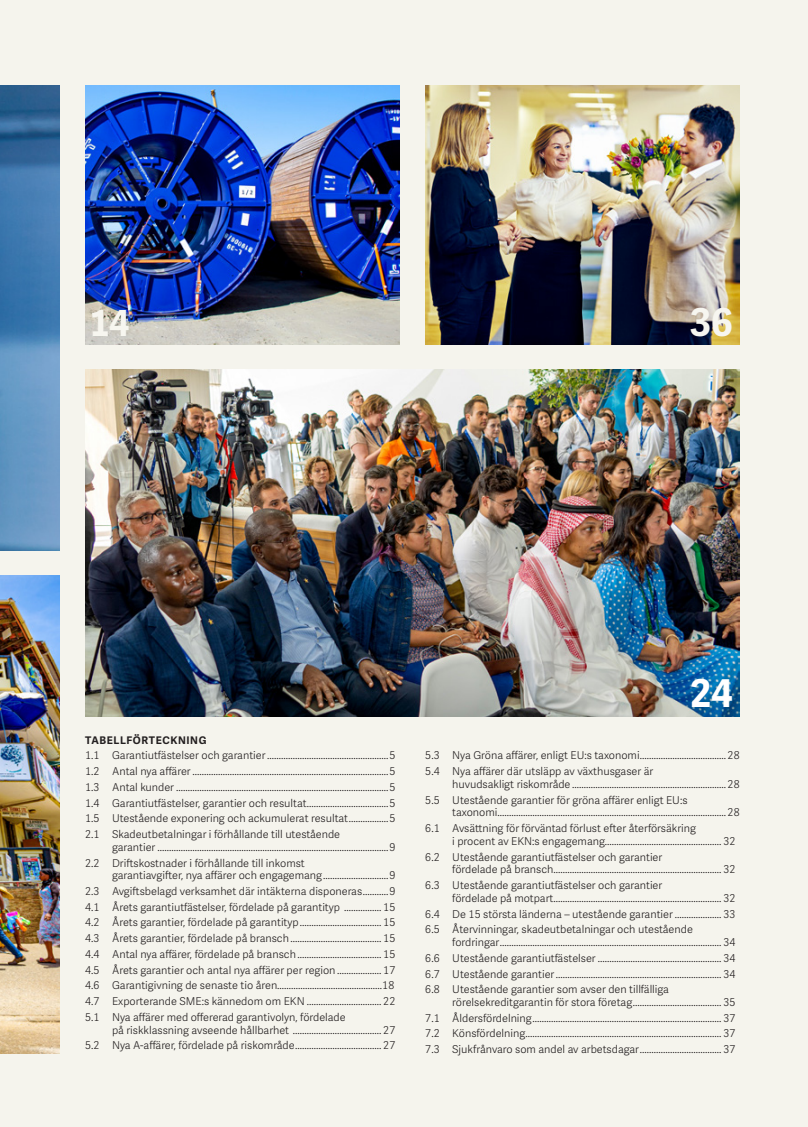
<style>
.page{position:relative;width:808px;height:1127px;background:#f5f4ed}
.page>*{position:absolute;margin:0;border:0;box-sizing:border-box;transform-origin:0 0}
.t1{font:700 38.4px "Adelle Sans";color:#fff}
.t2{font:700 38.4px "Adelle Sans";color:#f7f6f0}
.t3{font:700 36px "Adelle Sans";color:#f7f6f0}
.t4{font:300 10.8px/12.8px "Adelle Sans";color:#231f20}
.t5{font:700 10.5px "Adelle Sans";letter-spacing:.055em;color:#231f20}
</style>
<div class="page">
<img style="left:85px;top:370px;width:655px;height:346px">
<img style="left:0;top:85px;width:60px;height:466px">
<img style="left:85px;top:85px;width:315px;height:259px">
<img style="left:0;top:576px;width:60px;height:477px">
<img style="left:425px;top:85px;width:315px;height:259px">
<h2 class="t3" style="left:90px;top:301px;width:42px">14</h2>
<h1 class="t2" style="left:690px;top:299px;width:45px">36</h1>
<p class="t5" style="left:85px;top:733px;width:123px">TABELLFÖRTECKNING</p>
<p class="t4" style="left:85px;top:749px;width:312px">1.1 Garantiutfästelser och garantier....................................................5</p>
<p class="t4" style="left:85px;top:765px;width:312px">1.2 Antal nya affärer....................................................................................5</p>
<p class="t4" style="left:85px;top:781px;width:312px">1.3 Antal kunder ...........................................................................................5</p>
<p class="t4" style="left:85px;top:797px;width:312px">1.4 Garantiutfästelser, garantier och resultat...................................5</p>
<p class="t4" style="left:85px;top:812px;width:312px">1.5 Utestående exponering och ackumulerat resultat.................5</p>
<p class="t4" style="left:112px;top:828px;width:285px;text-indent:-27px">2.1 Skadeutbetalningar i förhållande till utestående<br>garantier ...................................................................................................9</p>
<p class="t4" style="left:112px;top:857px;width:285px;text-indent:-27px">2.2 Driftskostnader i förhållande till inkomst<br>garantiavgifter, nya affärer och engagemang............................9</p>
<p class="t4" style="left:85px;top:885px;width:312px">2.3 Avgiftsbelagd verksamhet där intäkterna disponeras...........9</p>
<p class="t4" style="left:85px;top:901px;width:312px">4.1 Årets garantiutfästelser, fördelade på garantityp ................ 15</p>
<p class="t4" style="left:85px;top:916px;width:312px">4.2 Årets garantier, fördelade på garantityp................................... 15</p>
<p class="t4" style="left:85px;top:932px;width:312px">4.3 Årets garantier, fördelade på bransch....................................... 15</p>
<p class="t4" style="left:85px;top:948px;width:312px">4.4 Antal nya affärer, fördelade på bransch.................................... 15</p>
<p class="t4" style="left:85px;top:964px;width:312px">4.5 Årets garantier och antal nya affärer per region................... 17</p>
<p class="t4" style="left:85px;top:979px;width:311px">4.6 Garantigivning de senaste tio åren.............................................18</p>
<p class="t4" style="left:85px;top:995px;width:312px">4.7 Exporterande SME:s kännedom om EKN ................................ 22</p>
<p class="t4" style="left:112px;top:1011px;width:285px;text-indent:-27px">5.1 Nya affärer med offererad garantivolyn, fördelade<br>på riskklassning avseende hållbarhet ...................................... 27</p>
<p class="t4" style="left:85px;top:1039px;width:312px">5.2 Nya A-affärer, fördelade på riskområde..................................... 27</p>
<h1 class="t1" style="left:690px;top:670px;width:45px">24</h1>
<p class="t4" style="left:425px;top:749px;width:216px">5.3 Nya Gröna affärer, enligt EU:s taxonomi</p>
<p class="t4" style="left:728px;top:749px;width:14px">28</p>
<p class="t4" style="left:452px;top:765px;width:203px;text-indent:-27px">5.4 Nya affärer där utsläpp av växthusgaser är huvudsakligt riskområde</p>
<p class="t4" style="left:728px;top:778px;width:14px">28</p>
<p class="t4" style="left:452px;top:794px;width:237px;text-indent:-27px">5.5 Utestående garantier för gröna affärer enligt EU:s taxonomi</p>
<p class="t4" style="left:728px;top:806px;width:14px">28</p>
<p class="t4" style="left:452px;top:822px;width:285px;text-indent:-27px">6.1 Avsättning för förväntad förlust efter återförsäkring<br>i procent av EKN:s engagemang.................................................. 32</p>
<p class="t4" style="left:452px;top:851px;width:285px;text-indent:-27px">6.2 Utestående garantiutfästelser och garantier<br>fördelade på bransch........................................................................ 32</p>
<p class="t4" style="left:452px;top:879px;width:285px;text-indent:-27px">6.3 Utestående garantiutfästelser och garantier<br>fördelade på motpart........................................................................ 32</p>
<p class="t4" style="left:425px;top:908px;width:312px">6.4 De 15 största länderna – utestående garantier .................... 33</p>
<p class="t4" style="left:452px;top:923px;width:285px;text-indent:-27px">6.5 Återvinningar, skadeutbetalningar och utestående fordringar............................................................................................... 34</p>
<p class="t4" style="left:425px;top:952px;width:312px">6.6 Utestående garantiutfästelser ..................................................... 34</p>
<p class="t4" style="left:425px;top:967px;width:312px">6.7 Utestående garantier....................................................................... 34</p>
<p class="t4" style="left:452px;top:983px;width:285px;text-indent:-27px">6.8 Utestående garantier som avser den tillfälliga rörelsekreditgarantin för stora företag...................................... 35</p>
<p class="t4" style="left:425px;top:1012px;width:312px">7.1 Åldersfördelning................................................................................. 37</p>
<p class="t4" style="left:425px;top:1027px;width:312px">7.2 Könsfördelning.................................................................................... 37</p>
<p class="t4" style="left:425px;top:1043px;width:312px">7.3 Sjukfrånvaro som andel av arbetsdagar................................... 37</p>
</div>
